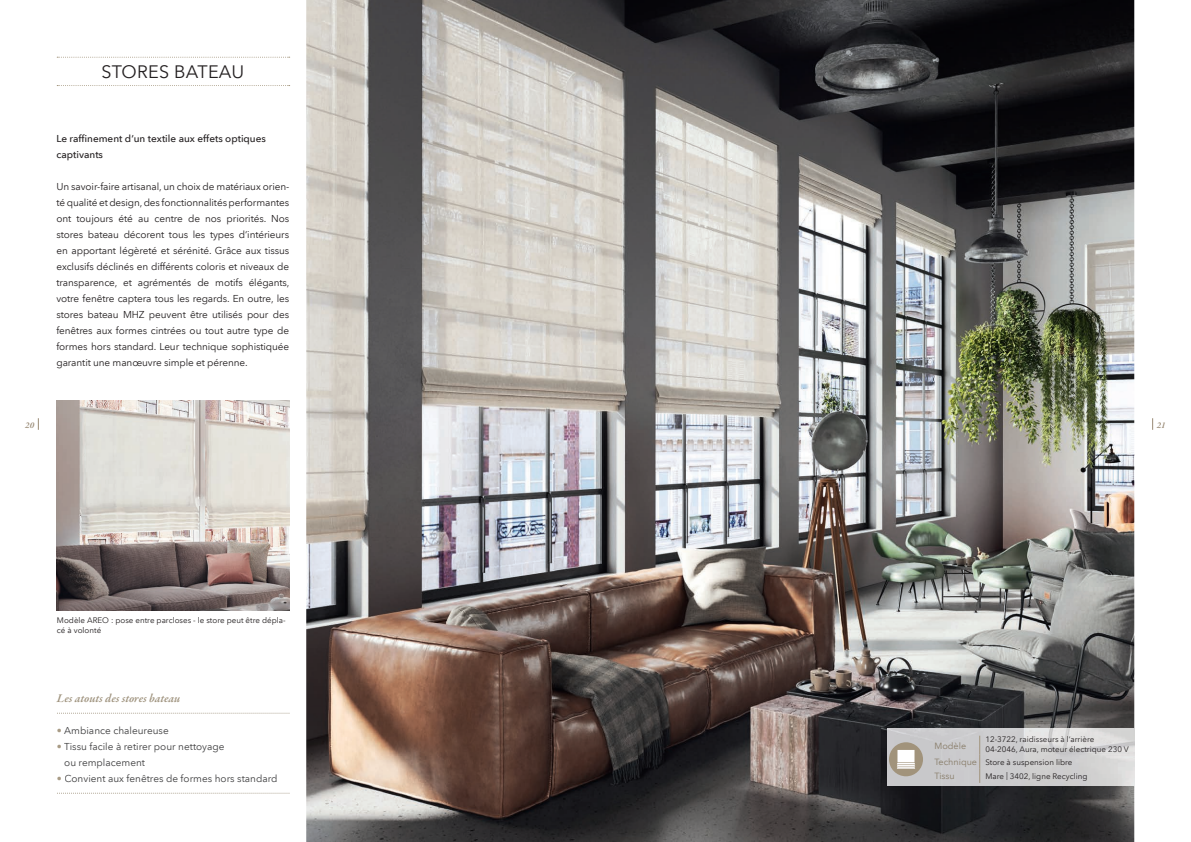
<style>
.page{position:relative;width:1191px;height:842px;background:#fff}
.page>*{position:absolute;margin:0;border:0;box-sizing:border-box;transform-origin:0 0}
.t1{font:18px "Avenir Next LT Com";letter-spacing:.01em;color:#231f20}
.t2{font:italic 600 12px "Garamond Premr Pro";letter-spacing:-.005em;color:#a0947f}
.t3{font:10px/16px "Avenir Next LT Com";letter-spacing:-.01em;color:#231f20;text-align:justify}
.t4{font:10px/16px "Avenir Next LT Com";color:#3e3e3f}
.t5{font:500 10px/16px "Avenir Next LT Com";color:#231f20}
.t6{font:9px "Avenir Next LT Com";color:#887c68}
.t7{font:italic 600 9px "Garamond Premr Pro";color:#998a75}
.t8{font:8px/10px "Avenir Next LT Com";color:#231f20}
.s1{color:#a89b85}
.s2{font-size:9px;color:#887c68}
</style>
<div class="page">
<img style="left:57px;top:401px;width:232px;height:209px">
<img style="left:306px;top:0;width:828px;height:842px">
<svg style="left:38px;top:418px;width:1px;height:12px"></svg>
<svg style="left:1152px;top:418px;width:1px;height:12px"></svg>
<svg style="left:57px;top:713px;width:232px;height:1px"></svg>
<svg style="left:57px;top:793px;width:232px;height:1px"></svg>
<svg style="left:57px;top:57px;width:233px;height:1px"></svg>
<svg style="left:57px;top:85px;width:233px;height:1px"></svg>
<img style="left:887px;top:729px;width:247px;height:56px">
<svg style="left:979px;top:736px;width:1px;height:47px"></svg>
<div style="left:889px;top:742px;width:34px;height:34px;background:#a1937b;border-radius:50%"></div>
<svg style="left:897px;top:750px;width:18px;height:19px"></svg>
<h1 class="t1" style="left:102px;top:61px;width:144px">STORES BATEAU</h1>
<p class="t5" style="left:56px;top:130px;width:211px">Le raffinement d‘un textile aux effets optiques captivants</p>
<p class="t3" style="left:56px;top:178px;width:235px">Un savoir-faire artisanal, un choix de matériaux orien&shy;té qualité et design, des fonctionnalités performantes ont toujours été au centre de nos priorités. Nos stores bateau décorent tous les types d‘intérieurs en apportant légèreté et sérénité. Grâce aux tissus exclusifs déclinés en différents coloris et niveaux de transparence, et agrémentés de motifs élégants, votre fenêtre captera tous les regards. En outre, les stores bateau MHZ peuvent être utilisés pour des fenêtres aux formes cintrées ou tout autre type de formes hors standard. Leur technique sophistiquée garantit une manœuvre simple et pérenne.</p>
<p class="t7" style="left:25px;top:419px;width:10px">20</p>
<p class="t7" style="left:1156px;top:419px;width:10px">21</p>
<p class="t8" style="left:57px;top:615px;width:230px">Modèle AREO : pose entre parcloses - le store peut être dépla&shy;cé à volonté</p>
<p class="t2" style="left:57px;top:691px;width:125px">Les atouts des stores bateau</p>
<p class="t4" style="left:57px;top:722px;width:113px"><span class="s1">•</span> Ambiance chaleureuse</p>
<p class="t4" style="left:64px;top:738px;width:162px;text-indent:-7px"><span class="s1">•</span> Tissu facile à retirer pour nettoyage ou remplacement</p>
<p class="t4" style="left:57px;top:770px;width:222px"><span class="s1">•</span> Convient aux fenêtres de formes hors standard</p>
<p class="t6" style="left:934px;top:740px;width:33px">Modèle</p>
<p class="t8" style="left:985px;top:734px;width:145px">12-3722, raidisseurs à l‘arrière<br>04-2046, Aura, moteur électrique 230 V</p>
<p class="t8" style="left:934px;top:757px;width:140px"><span class="s2">Technique</span> Store à suspension libre</p>
<p class="t6" style="left:934px;top:771px;width:22px">Tissu</p>
<p class="t8" style="left:985px;top:771px;width:104px">Mare | 3402, ligne Recycling</p>
</div>
